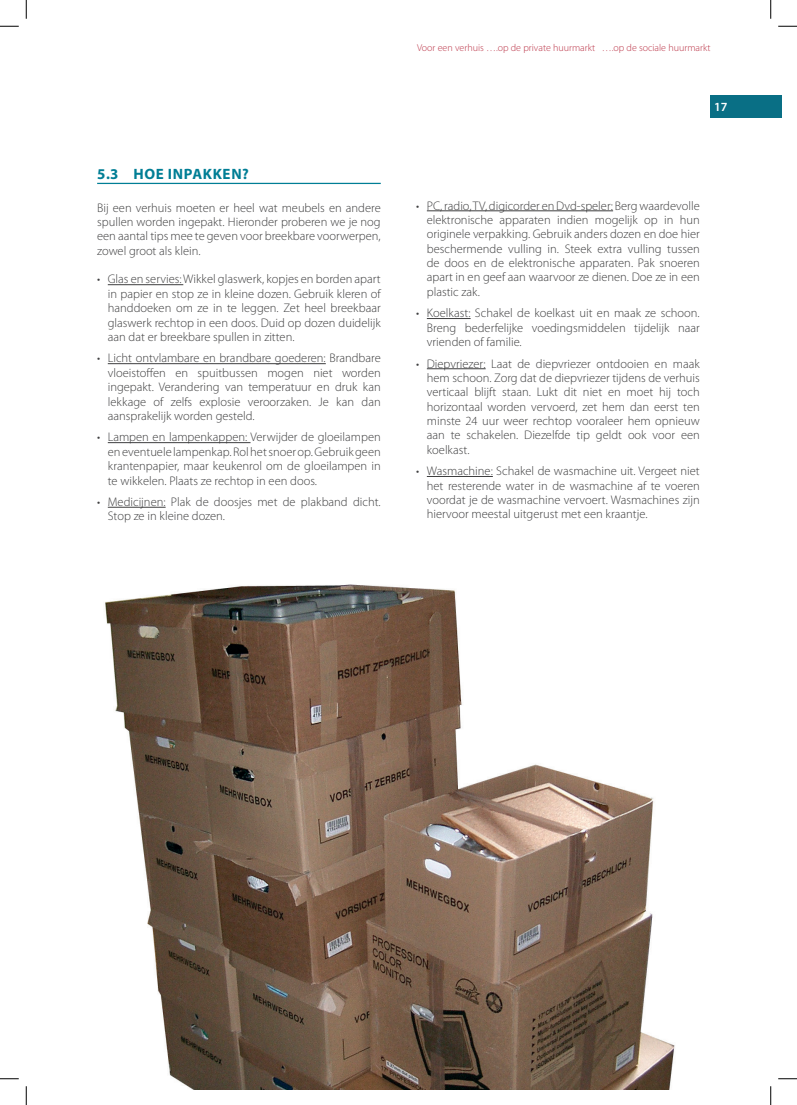
<style>
.page{position:relative;width:797px;height:1105px;background:#fff}
.page>*{position:absolute;margin:0;border:0;box-sizing:border-box;transform-origin:0 0}
.t1{font:700 15px "Myriad Pro";letter-spacing:.045em;color:#007e95}
.t2{font:300 12.5px/14.4px "Myriad Pro";color:#3e3e3f;text-align:justify}
.t3{font:600 12.5px "Myriad Pro";color:#fff}
.t4{font:300 10px "Myriad Pro";color:#bb3548}
</style>
<div class="page">
<div style="left:710px;top:95px;width:71px;height:22px;background:#096f85"></div>
<hr style="left:97px;top:183px;width:284px;height:1px;background:#007e95">
<hr style="left:108px;top:284px;width:75px;height:1px;background:#3e3e3f">
<hr style="left:108px;top:363px;width:218px;height:1px;background:#3e3e3f">
<hr style="left:108px;top:442px;width:142px;height:1px;background:#3e3e3f">
<hr style="left:108px;top:507px;width:58px;height:1px;background:#3e3e3f">
<hr style="left:427px;top:210px;width:186px;height:1px;background:#3e3e3f">
<hr style="left:427px;top:318px;width:43px;height:1px;background:#3e3e3f">
<hr style="left:427px;top:368px;width:58px;height:1px;background:#3e3e3f">
<hr style="left:427px;top:476px;width:66px;height:1px;background:#3e3e3f">
<img style="left:105px;top:584px;width:570px;height:505px">
<svg style="left:0;top:25px;width:19px;height:2px"></svg>
<svg style="left:778px;top:25px;width:19px;height:2px"></svg>
<svg style="left:0;top:1078px;width:19px;height:1px"></svg>
<svg style="left:778px;top:1078px;width:19px;height:1px"></svg>
<svg style="left:25px;top:0;width:2px;height:19px"></svg>
<svg style="left:25px;top:1086px;width:2px;height:19px"></svg>
<svg style="left:770px;top:0;width:1px;height:19px"></svg>
<svg style="left:770px;top:1086px;width:1px;height:19px"></svg>
<p class="t1" style="left:97px;top:166px;width:153px">5.3 HOE INPAKKEN?</p>
<p class="t2" style="left:97px;top:200px;width:285px">Bij een verhuis moeten er heel wat meubels en andere spullen worden ingepakt. Hieronder proberen we je nog een aantal tips mee te geven voor breekbare voorwerpen, zowel groot als klein.</p>
<p class="t2" style="left:108px;top:272px;width:274px;text-indent:-11px">• Glas en servies: Wikkel glaswerk, kopjes en borden apart in papier en stop ze in kleine dozen. Gebruik kleren of handdoeken om ze in te leggen. Zet heel breekbaar glaswerk rechtop in een doos. Duid op dozen duidelijk aan dat er breekbare spullen in zitten.</p>
<p class="t2" style="left:108px;top:351px;width:274px;text-indent:-11px">• Licht ontvlambare en brandbare goederen: Brandbare vloeistoffen en spuitbussen mogen niet worden ingepakt. Verandering van temperatuur en druk kan lekkage of zelfs explosie veroorzaken. Je kan dan aansprakelijk worden gesteld.</p>
<p class="t2" style="left:108px;top:430px;width:274px;text-indent:-11px">• Lampen en lampenkappen: Verwijder de gloeilampen en eventuele lampenkap. Rol het snoer op. Gebruik geen krantenpapier, maar keukenrol om de gloeilampen in te wikkelen. Plaats ze rechtop in een doos.</p>
<p class="t2" style="left:108px;top:495px;width:274px;text-indent:-11px">• Medicijnen: Plak de doosjes met de plakband dicht.<br>Stop ze in kleine dozen.</p>
<p class="t4" style="left:417px;top:42px;width:295px">Voor een verhuis ….op de private huurmarkt ….op de sociale huurmarkt</p>
<p class="t3" style="left:714px;top:100px;width:15px">17</p>
<p class="t2" style="left:427px;top:198px;width:274px;text-indent:-11px">• PC, radio, TV, digicorder en Dvd-speler: Berg waardevolle elektronische apparaten indien mogelijk op in hun originele verpakking. Gebruik anders dozen en doe hier beschermende vulling in. Steek extra vulling tussen de doos en de elektronische apparaten. Pak snoeren apart in en geef aan waarvoor ze dienen. Doe ze in een plastic zak.</p>
<p class="t2" style="left:427px;top:306px;width:274px;text-indent:-11px">• Koelkast: Schakel de koelkast uit en maak ze schoon.<br>Breng bederfelijke voedingsmiddelen tijdelijk naar vrienden of familie.</p>
<p class="t2" style="left:427px;top:356px;width:274px;text-indent:-11px">• Diepvriezer: Laat de diepvriezer ontdooien en maak hem schoon. Zorg dat de diepvriezer tijdens de verhuis verticaal blijft staan. Lukt dit niet en moet hij toch horizontaal worden vervoerd, zet hem dan eerst ten minste 24 uur weer rechtop vooraleer hem opnieuw aan te schakelen. Diezelfde tip geldt ook voor een koelkast.</p>
<p class="t2" style="left:427px;top:464px;width:274px;text-indent:-11px">• Wasmachine: Schakel de wasmachine uit. Vergeet niet het resterende water in de wasmachine af te voeren voordat je de wasmachine vervoert. Wasmachines zijn hiervoor meestal uitgerust met een kraantje.</p>
</div>
